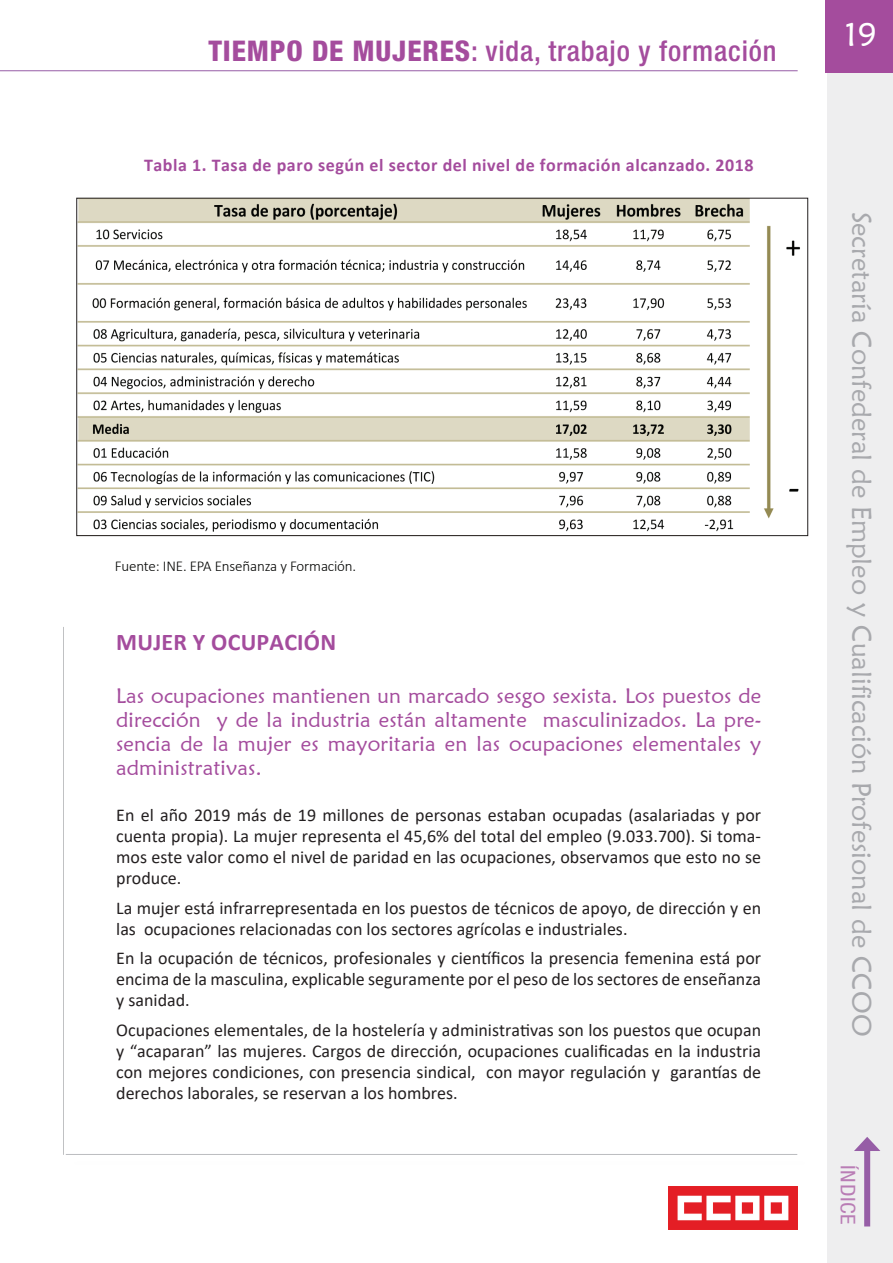
<style>
.page{position:relative;width:893px;height:1263px;background:#fff}
.page>*{position:absolute;margin:0;border:0;box-sizing:border-box;transform-origin:0 0}
.t1{font:33px "Maiandra GD";color:#fff}
.t2{font:500 condensed 28.5px "Helvetica Neue";letter-spacing:.03em;color:#a44c9d}
.t3{font:27px "Maiandra GD";color:#a8a9ad}
.t4{font:700 24px "Calibri";letter-spacing:.01em;color:#a44c9d}
.t5{font:21px/24px "Maiandra GD";letter-spacing:.01em;color:#a44c9d;text-align:justify}
.t6{font:condensed 20.25px "Helvetica Neue";letter-spacing:.03em;color:#b97db5;scale:1.11 1}
.t7{font:18px/21px "Calibri";color:#231f20;text-align:justify}
.t8{font:700 18px "Calibri";letter-spacing:.03em;color:#a44c9d}
.t9{font:300 15px "Calibri";letter-spacing:-.01em;color:#040503}
.s1{font-weight:800}
</style>
<div class="page">
<div style="left:827px;top:2px;width:66px;height:1261px;background:#eeeeef"></div>
<hr style="left:66px;top:1154px;width:731px;height:1px;background:#bcbdc0">
<hr style="left:63px;top:627px;width:1px;height:528px;background:#bcbdc0">
<hr style="left:0;top:71px;width:798px;height:1px;background:#965da6">
<img style="left:668px;top:1186px;width:129px;height:43px">
<div style="left:825px;top:0;width:68px;height:73px;background:#a44c9d"></div>
<div style="left:864px;top:1146px;width:6px;height:80px;background:#965da6"></div>
<svg style="left:854px;top:1137px;width:26px;height:14px"></svg>
<img style="left:79px;top:200px;width:721px;height:332px">
<h2 class="t2" style="left:208px;top:34px;width:570px"><span class="s1">TIEMPO DE MUJERES</span>: vida, trabajo y formación</h2>
<p class="t8" style="left:144px;top:152px;width:611px">Tabla 1. Tasa de paro según el sector del nivel de formación alcanzado. 2018</p>
<p class="t9" style="left:115px;top:556px;width:243px">Fuente: INE. EPA Enseñanza y Formación.</p>
<h3 class="t4" style="left:116px;top:625px;width:222px">MUJER Y OCUPACIÓN</h3>
<p class="t5" style="left:116px;top:684px;width:646px">Las ocupaciones mantienen un marcado sesgo sexista. Los puestos de dirección y de la industria están altamente masculinizados. La pre&shy;sencia de la mujer es mayoritaria en las ocupaciones elementales y administrativas.</p>
<p class="t7" style="left:116px;top:804px;width:646px">En el año 2019 más de 19 millones de personas estaban ocupadas (asalariadas y por cuenta propia). La mujer representa el 45,6% del total del empleo (9.033.700). Si toma&shy;mos este valor como el nivel de paridad en las ocupaciones, observamos que esto no se produce.</p>
<p class="t7" style="left:116px;top:897px;width:646px">La mujer está infrarrepresentada en los puestos de técnicos de apoyo, de dirección y en las ocupaciones relacionadas con los sectores agrícolas e industriales.</p>
<p class="t7" style="left:116px;top:947px;width:646px">En la ocupación de técnicos, profesionales y científicos la presencia femenina está por encima de la masculina, explicable seguramente por el peso de los sectores de enseñanza y sanidad.</p>
<p class="t7" style="left:116px;top:1019px;width:646px">Ocupaciones elementales, de la hostelería y administrativas son los puestos que ocupan y “acaparan” las mujeres. Cargos de dirección, ocupaciones cualificadas en la industria con mejores condiciones, con presencia sindical, con mayor regulación y garantías de derechos laborales, se reservan a los hombres.</p>
<h1 class="t1" style="left:844px;top:15px;width:33px">19</h1>
<h3 class="t3" style="left:878px;top:212px;width:826px;rotate:90deg">Secretaría Confederal de Empleo y Cualificación Profesional de CCOO</h3>
<p class="t6" style="left:860px;top:1165px;width:55px;rotate:90deg">ÍNDICE</p>
</div>
